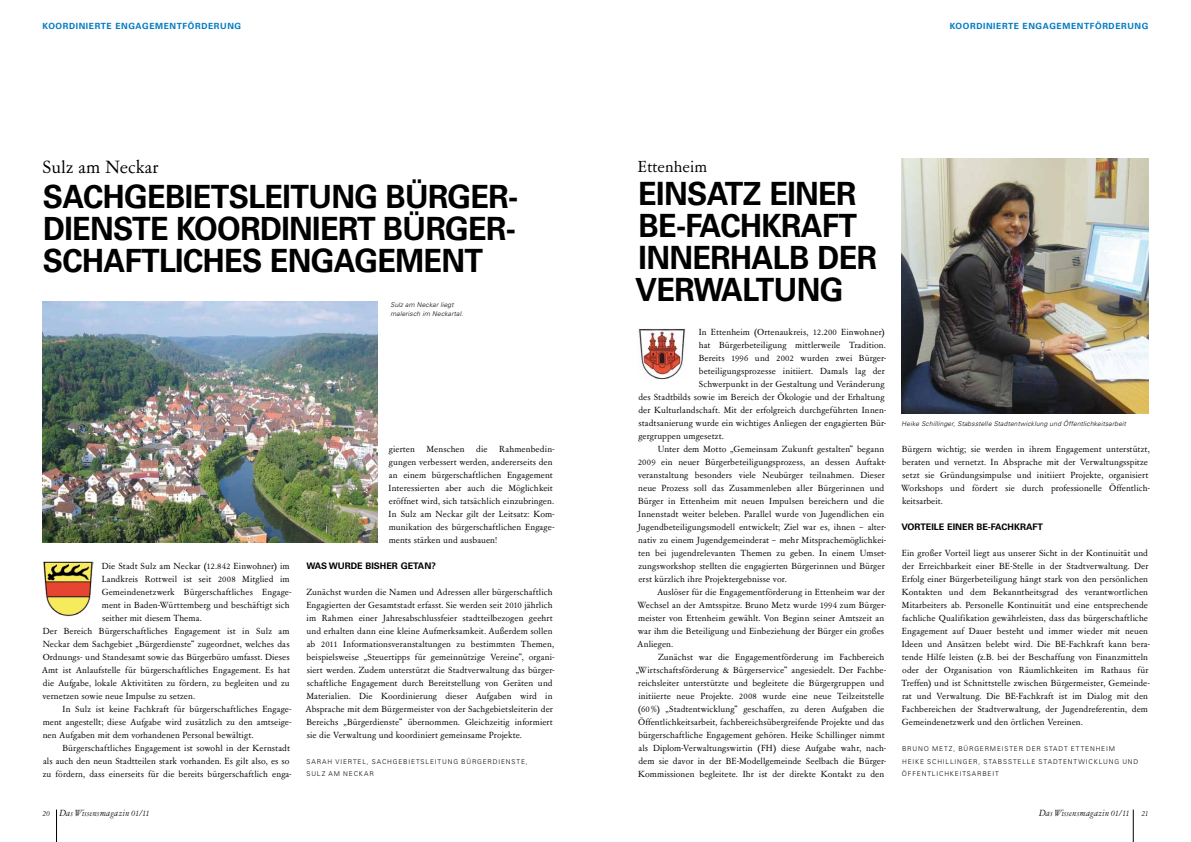
<style>
.page{position:relative;width:1191px;height:842px;background:#fff}
.page>*{position:absolute;margin:0;border:0;box-sizing:border-box;transform-origin:0 0}
.t1{font:700 32px/32px "Univers LT";letter-spacing:-.02em;color:#000;text-align:justify;scale:.95 1}
.t2{font:700 32px/32px "Univers LT";color:#000;scale:.95 1}
.t3{font:20px "Garamont Amst SB Rom";letter-spacing:.005em;color:#000}
.t4{font:18px "Garamont Amst SB Rom";color:#000}
.t5{font:10px/13px "Garamont Amst SB Rom";letter-spacing:.005em;color:#000}
.t6{font:italic 10px "Garamont Amst SB";letter-spacing:.04em;color:#000}
.t7{font:700 9px "Univers LT";color:#000}
.t8{font:700 8.5px "Univers LT";letter-spacing:.07em;color:#007bc2}
.t9{font:300 6.6px/12.8px "Univers LT";letter-spacing:.135em;color:#000}
.t10{font:italic 300 6.6px/9px "Univers LT";letter-spacing:.035em;color:#000}
.s1{font-size:9px}
</style>
<div class="page">
<hr style="left:56px;top:809px;width:1px;height:33px;background:#000">
<hr style="left:1133px;top:809px;width:1px;height:33px;background:#000">
<img style="left:43px;top:301px;width:334px;height:241px">
<img style="left:901px;top:159px;width:247px;height:255px">
<img style="left:43px;top:561px;width:51px;height:55px">
<img style="left:638px;top:328px;width:48px;height:51px">
<p class="t8" style="left:43px;top:21px;width:200px">KOORDINIERTE ENGAGEMENTFÖRDERUNG</p>
<h2 class="t3" style="left:43px;top:157px;width:117px">Sulz am Neckar</h2>
<h1 class="t1" style="left:43px;top:181px;width:502px">SACHGEBIETSLEITUNG BÜRGER-DIENSTE KOORDINIERT BÜRGER-SCHAFTLICHES ENGAGEMENT</h1>
<p class="t10" style="left:390px;top:300px;width:74px">Sulz am Neckar liegt malerisch im Neckartal.</p>
<p class="t5" style="left:102px;top:560px;width:189px">Die Stadt Sulz am Neckar (12.842 Einwohner) im</p>
<p class="t5" style="left:102px;top:573px;width:189px">Landkreis Rottweil ist seit 2008 Mitglied im</p>
<p class="t5" style="left:102px;top:586px;width:192px">Gemeindenetzwerk Bürgerschaftliches Engage-</p>
<p class="t5" style="left:102px;top:599px;width:189px">ment in Baden-Württemberg und beschäftigt sich</p>
<p class="t5" style="left:102px;top:612px;width:101px">seither mit diesem Thema.</p>
<p class="t5" style="left:43px;top:625px;width:248px">Der Bereich Bürgerschaftliches Engagement ist in Sulz am</p>
<p class="t5" style="left:43px;top:638px;width:248px">Neckar dem Sachgebiet „Bürgerdienste“ zugeordnet, welches das</p>
<p class="t5" style="left:43px;top:651px;width:248px">Ordnungs- und Standesamt sowie das Bürgerbüro umfasst. Dieses</p>
<p class="t5" style="left:42px;top:664px;width:250px">Amt ist Anlaufstelle für bürgerschaftliches Engagement. Es hat</p>
<p class="t5" style="left:43px;top:677px;width:248px">die Aufgabe, lokale Aktivitäten zu fördern, zu begleiten und zu</p>
<p class="t5" style="left:42px;top:690px;width:154px">vernetzen sowie neue Impulse zu setzen.</p>
<p class="t5" style="left:63px;top:703px;width:231px">In Sulz ist keine Fachkraft für bürgerschaftliches Engage-</p>
<p class="t5" style="left:43px;top:716px;width:250px">ment angestellt; diese Aufgabe wird zusätzlich zu den amtseige-</p>
<p class="t5" style="left:43px;top:729px;width:212px">nen Aufgaben mit dem vorhandenen Personal bewältigt.</p>
<p class="t5" style="left:63px;top:742px;width:229px">Bürgerschaftliches Engagement ist sowohl in der Kernstadt</p>
<p class="t5" style="left:43px;top:755px;width:248px">als auch den neun Stadtteilen stark vorhanden. Es gilt also, es so</p>
<p class="t5" style="left:43px;top:768px;width:250px">zu fördern, dass einerseits für die bereits bürgerschaftlich enga-</p>
<p class="t6" style="left:43px;top:807px;width:109px"><span class="s1">20</span> Das Wissensmagazin 01/11</p>
<p class="t5" style="left:388px;top:443px;width:168px">gierten Menschen die Rahmenbedin&shy;gungen verbessert werden, andererseits den an einem bürgerschaftlichen Engagement Interessierten aber auch die Möglichkeit eröffnet wird, sich tatsächlich einzubringen.<br>In Sulz am Neckar gilt der Leitsatz: Kom&shy;munikation des bürgerschaftlichen Engage&shy;ments stärken und ausbauen!</p>
<p class="t7" style="left:306px;top:560px;width:131px">WAS WURDE BISHER GETAN?</p>
<p class="t5" style="left:305px;top:586px;width:251px">Zunächst wurden die Namen und Adressen aller bürgerschaftlich Engagierten der Gesamtstadt erfasst. Sie werden seit 2010 jährlich im Rahmen einer Jahresabschlussfeier stadtteilbezogen geehrt und erhalten dann eine kleine Aufmerksamkeit. Außerdem sollen ab 2011 Informationsveranstaltungen zu bestimmten Themen, beispielsweise „Steuertipps für gemeinnützige Vereine“, organi&shy;siert werden. Zudem unterstützt die Stadtverwaltung das bürger&shy;schaftliche Engagement durch Bereitstellung von Geräten und Materialien. Die Koordinierung dieser Aufgaben wird in Absprache mit dem Bürgermeister von der Sachgebietsleiterin der Bereichs „Bürgerdienste“ übernommen. Gleichzeitig informiert sie die Verwaltung und koordiniert gemeinsame Projekte.</p>
<p class="t9" style="left:306px;top:755px;width:223px;line-height:12px">SARAH VIERTEL, SACHGEBIETSLEITU NG BÜRGERDIENSTE,<br>SU LZ AM N ECKAR</p>
<p class="t8" style="left:949px;top:21px;width:200px">KOORDINIERTE ENGAGEMENTFÖRDERUNG</p>
<h3 class="t4" style="left:638px;top:157px;width:71px">Ettenheim</h3>
<h1 class="t2" style="left:635px;top:178px;width:256px">EINSATZ EINER<br>BE-FACHKRAFT<br>INNERHALB DER<br>VERWALTUNG</h1>
<p class="t5" style="left:698px;top:326px;width:187px">In Ettenheim (Ortenaukreis, 12.200 Einwohner)</p>
<p class="t5" style="left:699px;top:339px;width:188px">hat Bürgerbeteiligung mittlerweile Tradition.</p>
<p class="t5" style="left:698px;top:352px;width:189px">Bereits 1996 und 2002 wurden zwei Bürger-</p>
<p class="t5" style="left:699px;top:365px;width:187px">beteiligungsprozesse initiiert. Damals lag der</p>
<p class="t5" style="left:699px;top:378px;width:187px">Schwerpunkt in der Gestaltung und Veränderung</p>
<p class="t5" style="left:638px;top:391px;width:247px">des Stadtbilds sowie im Bereich der Ökologie und der Erhaltung</p>
<p class="t5" style="left:638px;top:404px;width:249px">der Kulturlandschaft. Mit der erfolgreich durchgeführten Innen-</p>
<p class="t5" style="left:638px;top:417px;width:249px">stadtsanierung wurde ein wichtiges Anliegen der engagierten Bür-</p>
<p class="t5" style="left:638px;top:430px;width:87px">gergruppen umgesetzt.</p>
<p class="t5" style="left:658px;top:443px;width:228px">Unter dem Motto „Gemeinsam Zukunft gestalten“ begann</p>
<p class="t5" style="left:638px;top:456px;width:250px">2009 ein neuer Bürgerbeteiligungsprozess, an dessen Auftakt-</p>
<p class="t5" style="left:638px;top:469px;width:248px">veranstaltung besonders viele Neubürger teilnahmen. Dieser</p>
<p class="t5" style="left:638px;top:482px;width:248px">neue Prozess soll das Zusammenleben aller Bürgerinnen und</p>
<p class="t5" style="left:638px;top:495px;width:248px">Bürger in Ettenheim mit neuen Impulsen bereichern und die</p>
<p class="t5" style="left:638px;top:508px;width:248px">Innenstadt weiter beleben. Parallel wurde von Jugendlichen ein</p>
<p class="t5" style="left:637px;top:521px;width:250px">Jugendbeteiligungsmodell entwickelt; Ziel war es, ihnen – alter-</p>
<p class="t5" style="left:638px;top:534px;width:250px">nativ zu einem Jugendgemeinderat – mehr Mitsprachemöglichkei-</p>
<p class="t5" style="left:638px;top:547px;width:250px">ten bei jugendrelevanten Themen zu geben. In einem Umset-</p>
<p class="t5" style="left:638px;top:560px;width:248px">zungsworkshop stellten die engagierten Bürgerinnen und Bürger</p>
<p class="t5" style="left:638px;top:573px;width:150px">erst kürzlich ihre Projektergebnisse vor.</p>
<p class="t5" style="left:657px;top:586px;width:229px">Auslöser für die Engagementförderung in Ettenheim war der</p>
<p class="t5" style="left:637px;top:599px;width:250px">Wechsel an der Amtsspitze. Bruno Metz wurde 1994 zum Bürger-</p>
<p class="t5" style="left:638px;top:612px;width:248px">meister von Ettenheim gewählt. Von Beginn seiner Amtszeit an</p>
<p class="t5" style="left:638px;top:625px;width:248px">war ihm die Beteiligung und Einbeziehung der Bürger ein großes</p>
<p class="t5" style="left:637px;top:638px;width:37px">Anliegen.</p>
<p class="t5" style="left:658px;top:651px;width:228px">Zunächst war die Engagementförderung im Fachbereich</p>
<p class="t5" style="left:635px;top:664px;width:252px">„Wirtschaftsförderung &amp; Bürgerservice“ angesiedelt. Der Fachbe-</p>
<p class="t5" style="left:638px;top:677px;width:248px">reichsleiter unterstützte und begleitete die Bürgergruppen und</p>
<p class="t5" style="left:638px;top:690px;width:247px">initiierte neue Projekte. 2008 wurde eine neue Teilzeitstelle</p>
<p class="t5" style="left:638px;top:703px;width:248px">(60%) „Stadtentwicklung“ geschaffen, zu deren Aufgaben die</p>
<p class="t5" style="left:638px;top:716px;width:247px">Öffentlichkeitsarbeit, fachbereichsübergreifende Projekte und das</p>
<p class="t5" style="left:638px;top:729px;width:248px">bürgerschaftliche Engagement gehören. Heike Schillinger nimmt</p>
<p class="t5" style="left:638px;top:742px;width:249px">als Diplom-Verwaltungswirtin (FH) diese Aufgabe wahr, nach-</p>
<p class="t5" style="left:638px;top:755px;width:249px">dem sie davor in der BE-Modellgemeinde Seelbach die Bürger-</p>
<p class="t5" style="left:638px;top:768px;width:248px">Kommissionen begleitete. Ihr ist der direkte Kontakt zu den</p>
<p class="t10" style="left:901px;top:419px;width:226px">Heike Schillinger, Stabsstelle Stadtentwicklung und Öffentlichkeitsarbeit</p>
<p class="t5" style="left:901px;top:443px;width:250px">Bürgern wichtig; sie werden in ihrem Engagement unterstützt, beraten und vernetzt. In Absprache mit der Verwaltungsspitze setzt sie Gründungsimpulse und initiiert Projekte, organisiert Workshops und fördert sie durch professionelle Öffentlich&shy;keitsarbeit.</p>
<p class="t7" style="left:901px;top:521px;width:143px">VORTEILE EINER BE-FACHKRAFT</p>
<p class="t5" style="left:901px;top:547px;width:250px">Ein großer Vorteil liegt aus unserer Sicht in der Kontinuität und der Erreichbarkeit einer BE-Stelle in der Stadtverwaltung. Der Erfolg einer Bürgerbeteiligung hängt stark von den persönlichen Kontakten und dem Bekanntheitsgrad des verantwortlichen Mitarbeiters ab. Personelle Kontinuität und eine entsprechende fachliche Qualifikation gewährleisten, dass das bürgerschaftliche Engagement auf Dauer besteht und immer wieder mit neuen Ideen und Ansätzen belebt wird. Die BE-Fachkraft kann bera&shy;tende Hilfe leisten (z.B. bei der Beschaffung von Finanzmitteln oder der Organisation von Räumlichkeiten im Rathaus für Treffen) und ist Schnittstelle zwischen Bürgermeister, Gemeinde&shy;rat und Verwaltung. Die BE-Fachkraft ist im Dialog mit den Fachbereichen der Stadtverwaltung, der Jugendreferentin, dem Gemeindenetzwerk und den örtlichen Vereinen.</p>
<p class="t9" style="left:902px;top:742px;width:237px">BRU NO M ETZ, BÜRGERMEISTER DER STADT ETTENHEIM<br>H EIKE SCHILLINGER, STABSSTELLE STADTENTWICKLU NG U ND<br>ÖFFENTLICHKEITSARBEIT</p>
<p class="t6" style="left:1039px;top:807px;width:111px">Das Wissensmagazin 01/11 <span class="s1">21</span></p>
</div>
